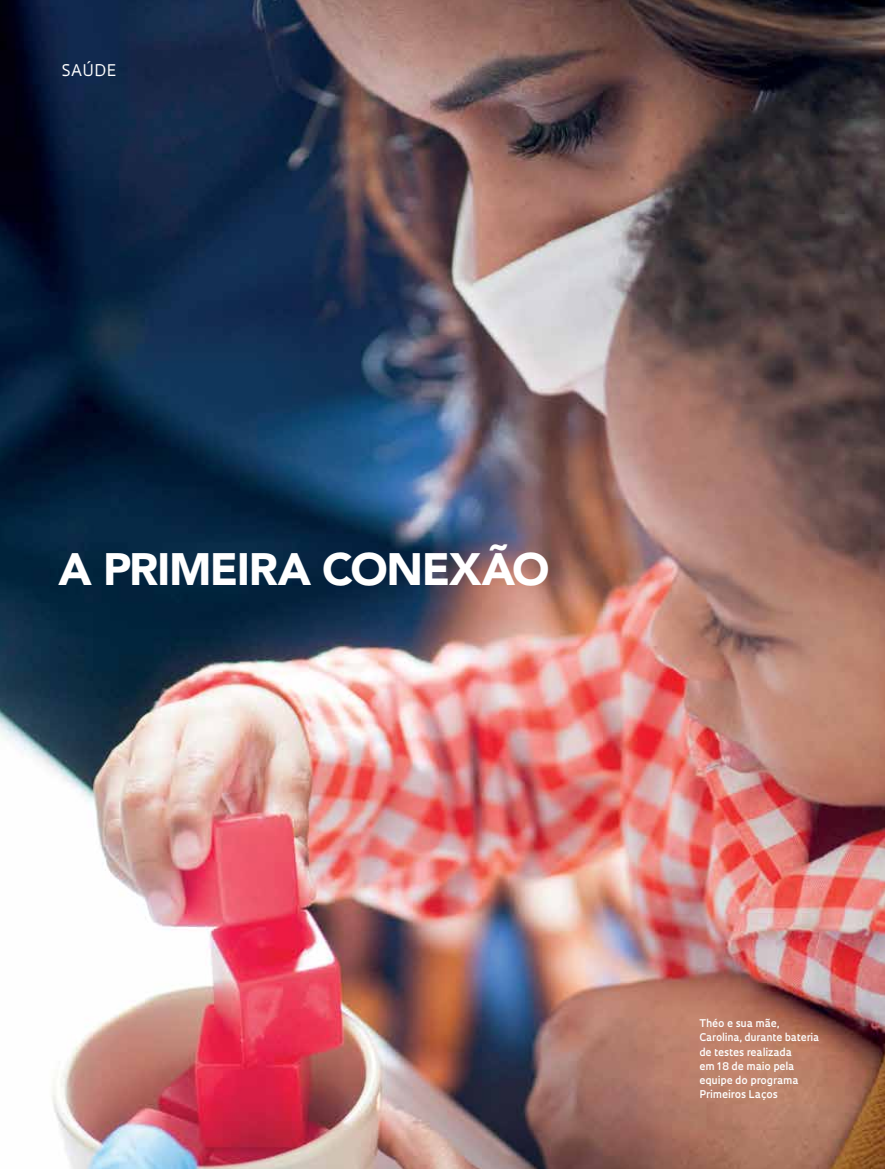
<style>
.page{position:relative;width:885px;height:1169px;background:#fff}
.page>*{position:absolute;margin:0;border:0;box-sizing:border-box;transform-origin:0 0}
.t1{font:900 45px "Avenir";letter-spacing:-.035em;color:#fff}
.t2{font:15.6px "Oculum";letter-spacing:.03em;color:#fff}
.t3{font:600 10.35px/14.1px "Oculum";color:#fff}
</style>
<div class="page">
<img style="left:0;top:0;width:885px;height:1168px">
<h2 class="t2" style="left:62px;top:60px;width:56px">SAÚDE</h2>
<h1 class="t1" style="left:59px;top:541px;width:492px">A PRIMEIRA CONEXÃO</h1>
<p class="t3" style="left:699px;top:1016px;width:121px">Théo e sua mãe,<br>Carolina, durante bateria de testes realizada<br>em 18 de maio pela equipe do programa<br>Primeiros Laços</p>
</div>
